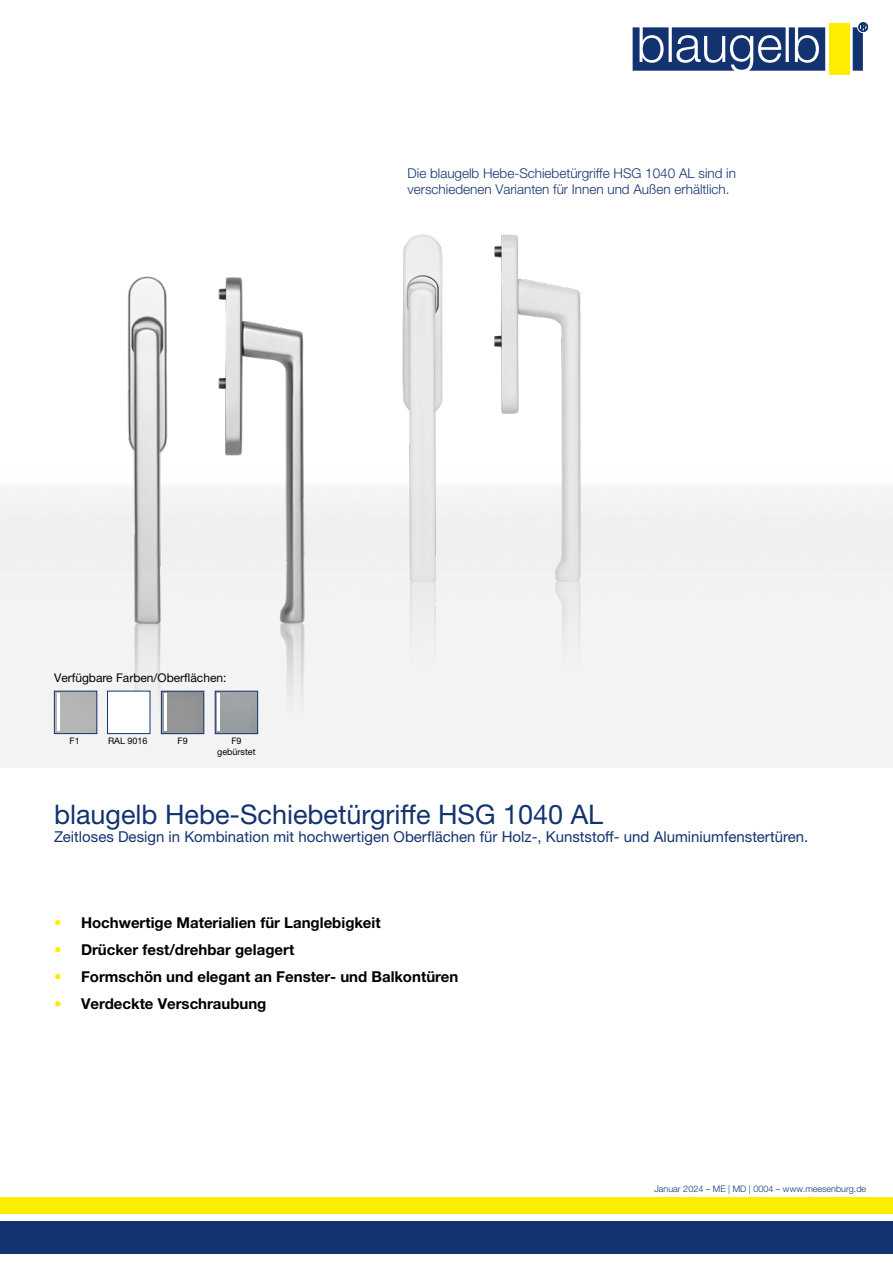
<style>
.page{position:relative;width:893px;height:1263px;background:#fff}
.page>*{position:absolute;margin:0;border:0;box-sizing:border-box;transform-origin:0 0}
.t1{font:27px "Helvetica Neue World 55 Roman";color:#133370}
.t2{font:700 15px "Helvetica Neue World 75";color:#000}
.t3{font:15px "Helvetica Neue World 55 Roman";color:#133370}
.t4{font:13.5px/16.2px "Helvetica Neue World 45 Lt";color:#133370}
.t5{font:12px "Helvetica Neue World 55 Roman";color:#000}
.t6{font:9px "Helvetica Neue World 45 Lt";color:#133370}
.t7{font:9px/10.8px "Helvetica Neue World 55 Roman";color:#000;text-align:center}
.s1{color:#ffed00}
</style>
<div class="page">
<img style="left:90px;top:276px;width:262px;height:481px">
<div style="left:0;top:1222px;width:893px;height:32px;background:#133370"></div>
<div style="left:0;top:1197px;width:893px;height:17px;background:#ffed00"></div>
<svg style="left:633px;top:22px;width:235px;height:49px"></svg>
<div style="left:829px;top:23px;width:20px;height:51px;background:#ffed00"></div>
<div style="left:107px;top:691px;width:43px;height:43px;background:#fff;border:1px solid #133370"></div>
<img style="left:217px;top:693px;width:39px;height:39px">
<div style="left:215px;top:691px;width:43px;height:43px;border:1px solid #133370"></div>
<img style="left:163px;top:693px;width:39px;height:39px">
<div style="left:161px;top:691px;width:43px;height:43px;border:1px solid #133370"></div>
<hr style="left:164px;top:693px;width:2px;height:38px;background:#fff">
<hr style="left:218px;top:693px;width:2px;height:38px;background:#fff">
<img style="left:56px;top:693px;width:39px;height:39px">
<div style="left:54px;top:691px;width:43px;height:43px;border:1px solid #133370"></div>
<hr style="left:57px;top:693px;width:2px;height:38px;background:#fff">
<img style="left:365px;top:234px;width:262px;height:481px">
<p class="t4" style="left:408px;top:165px;width:330px">Die blaugelb Hebe-Schiebetürgriffe HSG 1040 AL sind in verschiedenen Varianten für Innen und Außen erhältlich.</p>
<p class="t5" style="left:54px;top:671px;width:174px">Verfügbare Farben/Oberflächen:</p>
<p class="t7" style="left:70px;top:735px;width:12px">F1</p>
<p class="t7" style="left:108px;top:735px;width:41px">RAL 9016</p>
<p class="t7" style="left:178px;top:735px;width:12px">F9</p>
<p class="t7" style="left:217px;top:735px;width:40px">F9 gebürstet</p>
<h1 class="t1" style="left:54px;top:798px;width:551px">blaugelb Hebe-Schiebetürgriffe HSG 1040 AL</h1>
<p class="t3" style="left:54px;top:828px;width:756px">Zeitloses Design in Kombination mit hochwertigen Oberflächen für Holz-, Kunststoff- und Aluminiumfenstertüren.</p>
<p class="t2" style="left:54px;top:914px;width:328px"><span class="s1">•</span> Hochwertige Materialien für Langlebigkeit</p>
<p class="t2" style="left:54px;top:941px;width:242px"><span class="s1">•</span> Drücker fest/drehbar gelagert</p>
<p class="t2" style="left:54px;top:968px;width:406px"><span class="s1">•</span> Formschön und elegant an Fenster- und Balkontüren</p>
<p class="t2" style="left:54px;top:995px;width:214px"><span class="s1">•</span> Verdeckte Verschraubung</p>
<p class="t6" style="left:654px;top:1183px;width:213px">Januar 2024 – ME | MD | 0004 – www.meesenburg.de</p>
</div>
